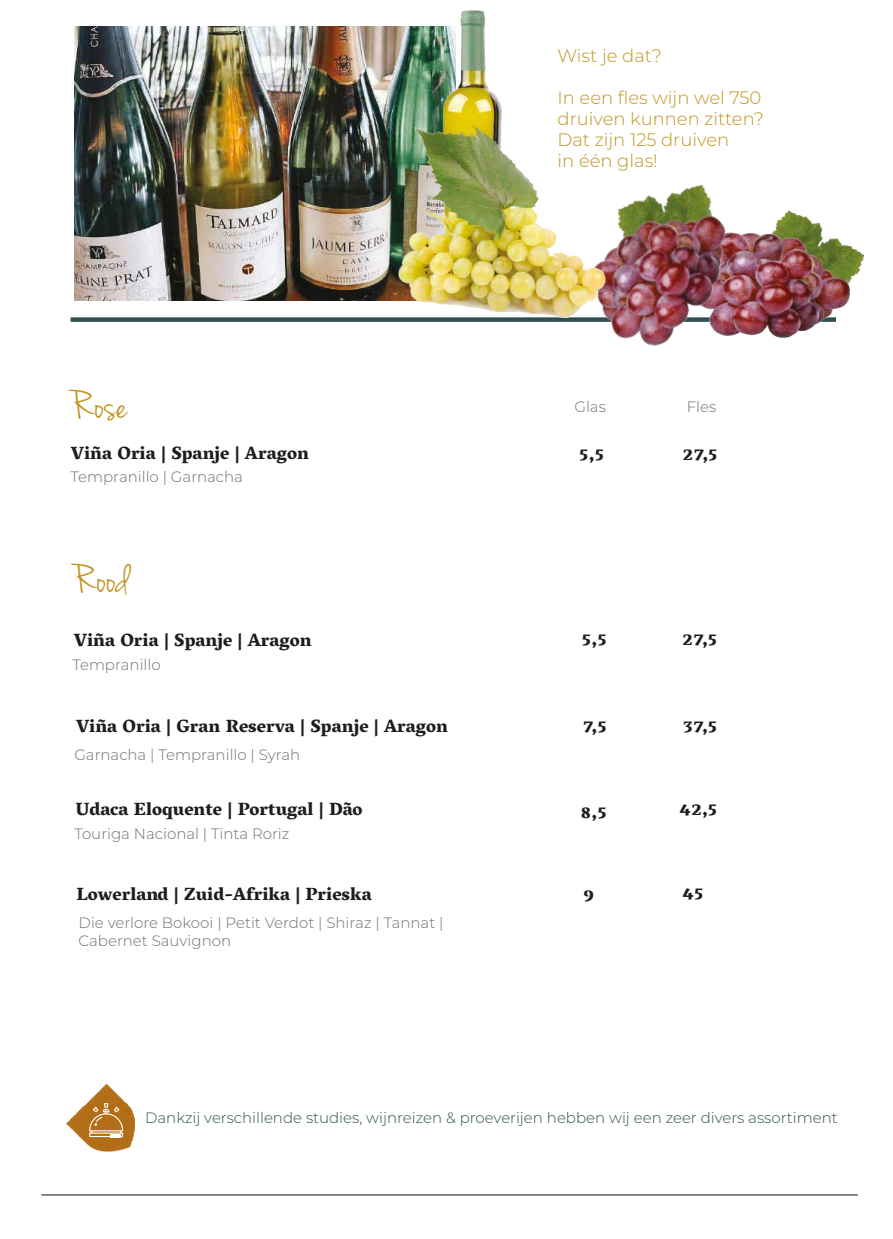
<style>
.page{position:relative;width:893px;height:1239px;background:#fff}
.page>*{position:absolute;margin:0;border:0;box-sizing:border-box;transform-origin:0 0}
.t1{font:43.5px "Jenna Sue";color:#c09521}
.t2{font:800 18px "Vesper Libre";color:#1d1d1b}
.t3{font:300 18px/21px "Montserrat";color:#c09521}
.t4{font:300 15px/18px "Montserrat";color:#706f6f}
.t5{font:300 15px "Montserrat";color:#2f5052}
</style>
<div class="page">
<hr style="left:41px;top:1194px;width:817px;height:1px;background:#0f0b07">
<img style="left:67px;top:1084px;width:68px;height:67px">
<svg style="left:89px;top:1103px;width:34px;height:34px"></svg>
<div style="left:71px;top:317px;width:765px;height:5px;background:#2e4f50"></div>
<img style="left:75px;top:26px;width:305px;height:274px">
<img style="left:797px;top:214px;width:68px;height:118px">
<img style="left:615px;top:184px;width:182px;height:162px">
<img style="left:380px;top:10px;width:244px;height:323px">
<h1 class="t1" style="left:71px;top:380px;width:58px">Rose</h1>
<p class="t3" style="left:558px;top:44px;width:106px">Wist je dat?</p>
<p class="t3" style="left:558px;top:86px;width:208px">In een fles wijn wel 750 druiven kunnen zitten?<br>Dat zijn 125 druiven<br>in één glas!</p>
<p class="t4" style="left:574px;top:397px;width:33px">Glas</p>
<p class="t4" style="left:687px;top:397px;width:31px">Fles</p>
<p class="t2" style="left:71px;top:442px;width:239px">Viña Oria | Spanje | Aragon</p>
<p class="t2" style="left:579px;top:443px;width:27px">5,5</p>
<p class="t2" style="left:682px;top:443px;width:37px">27,5</p>
<p class="t4" style="left:71px;top:467px;width:174px">Tempranillo | Garnacha</p>
<h1 class="t1" style="left:74px;top:554px;width:57px">Rood</h1>
<p class="t2" style="left:74px;top:629px;width:239px">Viña Oria | Spanje | Aragon</p>
<p class="t4" style="left:72px;top:655px;width:90px">Tempranillo</p>
<p class="t2" style="left:77px;top:715px;width:373px">Viña Oria | Gran Reserva | Spanje | Aragon</p>
<p class="t4" style="left:74px;top:745px;width:227px">Garnacha | Tempranillo | Syrah</p>
<p class="t2" style="left:75px;top:798px;width:288px">Udaca Eloquente | Portugal | Dão</p>
<p class="t4" style="left:74px;top:824px;width:216px">Touriga Nacional | Tinta Roriz</p>
<p class="t2" style="left:77px;top:883px;width:297px">Lowerland | Zuid-Afrika | Prieska</p>
<p class="t4" style="left:79px;top:913px;width:366px">Die verlore Bokooi | Petit Verdot | Shiraz | Tannat |<br>Cabernet Sauvignon</p>
<p class="t2" style="left:582px;top:628px;width:27px">5,5</p>
<p class="t2" style="left:682px;top:628px;width:37px">27,5</p>
<p class="t2" style="left:583px;top:715px;width:26px">7,5</p>
<p class="t2" style="left:683px;top:715px;width:36px">37,5</p>
<p class="t2" style="left:581px;top:801px;width:28px">8,5</p>
<p class="t2" style="left:583px;top:884px;width:13px">9</p>
<p class="t2" style="left:679px;top:798px;width:40px">42,5</p>
<p class="t2" style="left:683px;top:882px;width:23px">45</p>
<p class="t5" style="left:145px;top:1107px;width:694px">Dankzij verschillende studies, wijnreizen &amp; proeverijen hebben wij een zeer divers assortiment</p>
</div>
